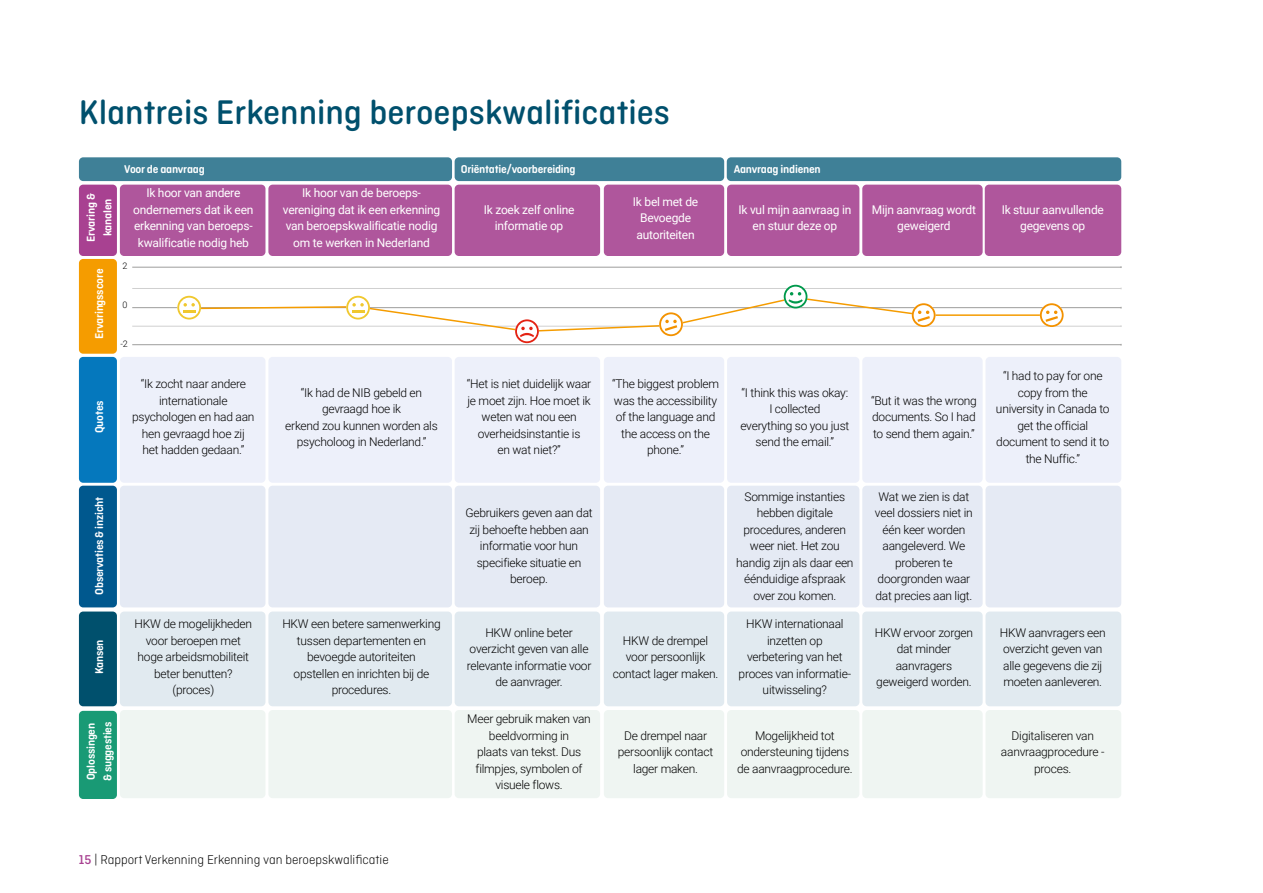
<style>
.page{position:relative;width:1263px;height:893px;background:#fff}
.page>*{position:absolute;margin:0;border:0;box-sizing:border-box;transform-origin:0 0}
.t1{font:500 36px "Ciutadella Rounded";color:#00506d}
.t2{font:300 13.5px "Ciutadella Rounded";color:#000}
.t3{font:300 12px/16.5px "Roboto";letter-spacing:-.02em;color:#000;text-align:center}
.t4{font:12px/16.5px "Roboto";letter-spacing:-.02em;color:#fff;text-align:center}
.t5{font:600 12px/16.5px "Ciutadella Rounded";letter-spacing:-.02em;color:#fff;text-align:center}
.t6{font:300 9px "Roboto";color:#000}
.s1{font-weight:500;color:#a84191}
</style>
<div class="page">
<div style="left:79px;top:157px;width:373px;height:24px;background:#3f8097;border-radius:4px"></div>
<div style="left:79px;top:185px;width:38px;height:71px;background:#a84191;border-radius:4px"></div>
<div style="left:120px;top:185px;width:145px;height:71px;background:#af569c;border-radius:4px"></div>
<div style="left:268px;top:185px;width:184px;height:71px;background:#af569c;border-radius:4px"></div>
<div style="left:455px;top:185px;width:145px;height:71px;background:#af569c;border-radius:4px"></div>
<div style="left:604px;top:185px;width:120px;height:71px;background:#af569c;border-radius:4px"></div>
<div style="left:727px;top:185px;width:132px;height:71px;background:#af569c;border-radius:4px"></div>
<div style="left:862px;top:185px;width:121px;height:71px;background:#af569c;border-radius:4px"></div>
<div style="left:985px;top:185px;width:136px;height:71px;background:#af569c;border-radius:4px"></div>
<div style="left:79px;top:259px;width:38px;height:95px;background:#f59c00;border-radius:4px"></div>
<div style="left:120px;top:357px;width:145px;height:126px;background:#edf0fa;border-radius:4px"></div>
<div style="left:268px;top:357px;width:184px;height:126px;background:#edf0fa;border-radius:4px"></div>
<div style="left:455px;top:357px;width:145px;height:126px;background:#edf0fa;border-radius:4px"></div>
<div style="left:604px;top:357px;width:120px;height:126px;background:#edf0fa;border-radius:4px"></div>
<div style="left:727px;top:357px;width:132px;height:126px;background:#edf0fa;border-radius:4px"></div>
<div style="left:862px;top:357px;width:121px;height:126px;background:#edf0fa;border-radius:4px"></div>
<div style="left:985px;top:357px;width:136px;height:126px;background:#edf0fa;border-radius:4px"></div>
<div style="left:79px;top:357px;width:38px;height:126px;background:#0578bd;border-radius:4px"></div>
<div style="left:120px;top:486px;width:145px;height:121px;background:#e5eaf4;border-radius:4px"></div>
<div style="left:268px;top:486px;width:184px;height:121px;background:#e5eaf4;border-radius:4px"></div>
<div style="left:455px;top:486px;width:145px;height:121px;background:#e5eaf4;border-radius:4px"></div>
<div style="left:604px;top:486px;width:120px;height:121px;background:#e5eaf4;border-radius:4px"></div>
<div style="left:727px;top:486px;width:132px;height:121px;background:#e5eaf4;border-radius:4px"></div>
<div style="left:862px;top:486px;width:121px;height:121px;background:#e5eaf4;border-radius:4px"></div>
<div style="left:985px;top:486px;width:136px;height:121px;background:#e5eaf4;border-radius:4px"></div>
<div style="left:79px;top:486px;width:38px;height:121px;background:#00588e;border-radius:4px"></div>
<div style="left:120px;top:611px;width:145px;height:95px;background:#e1eaf0;border-radius:4px"></div>
<div style="left:268px;top:611px;width:184px;height:95px;background:#e1eaf0;border-radius:4px"></div>
<div style="left:455px;top:611px;width:145px;height:95px;background:#e1eaf0;border-radius:4px"></div>
<div style="left:604px;top:611px;width:120px;height:95px;background:#e1eaf0;border-radius:4px"></div>
<div style="left:727px;top:611px;width:132px;height:95px;background:#e1eaf0;border-radius:4px"></div>
<div style="left:862px;top:611px;width:121px;height:95px;background:#e1eaf0;border-radius:4px"></div>
<div style="left:985px;top:611px;width:136px;height:95px;background:#e1eaf0;border-radius:4px"></div>
<div style="left:79px;top:611px;width:38px;height:95px;background:#00506d;border-radius:4px"></div>
<div style="left:120px;top:710px;width:145px;height:88px;background:#eff5f2;border-radius:4px"></div>
<div style="left:268px;top:710px;width:184px;height:88px;background:#eff5f2;border-radius:4px"></div>
<div style="left:455px;top:710px;width:145px;height:88px;background:#eff5f2;border-radius:4px"></div>
<div style="left:604px;top:710px;width:120px;height:88px;background:#eff5f2;border-radius:4px"></div>
<div style="left:727px;top:710px;width:132px;height:88px;background:#eff5f2;border-radius:4px"></div>
<div style="left:862px;top:710px;width:121px;height:88px;background:#eff5f2;border-radius:4px"></div>
<div style="left:985px;top:710px;width:136px;height:88px;background:#eff5f2;border-radius:4px"></div>
<div style="left:79px;top:711px;width:38px;height:88px;background:#199a75;border-radius:4px"></div>
<div style="left:455px;top:157px;width:269px;height:24px;background:#3f8097;border-radius:4px"></div>
<div style="left:727px;top:157px;width:394px;height:24px;background:#3f8097;border-radius:4px"></div>
<hr style="left:132px;top:307px;width:989px;height:1px;background:#9d9d9c">
<hr style="left:132px;top:267px;width:989px;height:1px;background:#9d9d9c">
<hr style="left:132px;top:288px;width:989px;height:1px;background:#d0d0d0">
<hr style="left:132px;top:326px;width:989px;height:1px;background:#d0d0d0">
<hr style="left:132px;top:344px;width:989px;height:1px;background:#9d9d9c">
<svg style="left:177px;top:285px;width:886px;height:58px"></svg>
<h1 class="t1" style="left:79px;top:92px;width:593px">Klantreis Erkenning beroepskwalificaties</h1>
<p class="t5" style="left:124px;top:161px;width:82px">Voor de aanvraag</p>
<p class="t5" style="left:461px;top:161px;width:116px">Oriëntatie/voorbereiding</p>
<p class="t5" style="left:734px;top:161px;width:89px">Aanvraag indienen</p>
<p class="t5" style="left:83px;top:242px;width:50px;rotate:-90deg">Ervaring &amp; kanalen</p>
<p class="t4" style="left:133px;top:184px;width:122px">Ik hoor van andere ondernemers dat ik een erkenning van beroeps&shy;kwalificatie nodig heb</p>
<p class="t4" style="left:283px;top:184px;width:159px">Ik hoor van de beroeps&shy;vereniging dat ik een erkenning van beroepskwalificatie nodig om te werken in Nederland</p>
<p class="t5" style="left:91px;top:339px;width:72px;rotate:-90deg">Ervaringsscore</p>
<p class="t6" style="left:123px;top:260px;width:6px">2</p>
<p class="t6" style="left:123px;top:299px;width:6px">0</p>
<p class="t6" style="left:120px;top:338px;width:9px">-2</p>
<p class="t4" style="left:484px;top:201px;width:92px">Ik zoek zelf online informatie op</p>
<p class="t4" style="left:633px;top:193px;width:67px">Ik bel met de<br>Bevoegde autoriteiten</p>
<p class="t4" style="left:738px;top:201px;width:114px">Ik vul mijn aanvraag in en stuur deze op</p>
<p class="t4" style="left:872px;top:201px;width:106px">Mijn aanvraag wordt geweigerd</p>
<p class="t4" style="left:1002px;top:201px;width:104px">Ik stuur aanvullende gegevens op</p>
<p class="t5" style="left:91px;top:433px;width:34px;rotate:-90deg">Quotes</p>
<p class="t3" style="left:132px;top:375px;width:124px">“Ik zocht naar andere internationale psychologen en had aan hen gevraagd hoe zij<br>het hadden gedaan.”</p>
<p class="t3" style="left:285px;top:384px;width:154px">“Ik had de NIB gebeld en gevraagd hoe ik<br>erkend zou kunnen worden als psycholoog in Nederland.”</p>
<p class="t3" style="left:467px;top:375px;width:126px">“Het is niet duidelijk waar je moet zijn. Hoe moet ik weten wat nou een overheidsinstantie is<br>en wat niet?”</p>
<p class="t3" style="left:612px;top:375px;width:109px">“The biggest problem was the accessibility of the language and the access on the phone.”</p>
<p class="t3" style="left:740px;top:384px;width:110px">“I think this was okay:<br>I collected<br>everything so you just send the email.”</p>
<p class="t3" style="left:871px;top:392px;width:107px;text-align:justify">“But it was the wrong documents. So I had to send them again.”</p>
<p class="t5" style="left:91px;top:595px;width:99px;rotate:-90deg">Observaties &amp; inzicht</p>
<p class="t3" style="left:465px;top:504px;width:129px">Gebruikers geven aan dat zij behoefte hebben aan informatie voor hun specifieke situatie en beroep.</p>
<p class="t3" style="left:736px;top:488px;width:119px">Sommige instanties hebben digitale procedures, anderen weer niet. Het zou handig zijn als daar een éénduidige afspraak over zou komen.</p>
<p class="t3" style="left:875px;top:488px;width:99px">Wat we zien is dat veel dossiers niet in één keer worden aangeleverd. We proberen te doorgronden waar dat precies aan ligt.</p>
<p class="t3" style="left:996px;top:367px;width:115px">“I had to pay for one copy from the university in Canada to get the official document to send it to the Nuffic.”</p>
<p class="t5" style="left:91px;top:674px;width:36px;rotate:-90deg">Kansen</p>
<p class="t3" style="left:135px;top:615px;width:119px">HKW de mogelijkheden voor beroepen met hoge arbeidsmobiliteit beter benutten? (proces)</p>
<p class="t3" style="left:282px;top:615px;width:160px">HKW een betere samenwerking tussen departementen en bevoegde autoriteiten<br>opstellen en inrichten bij de procedures.</p>
<p class="t3" style="left:467px;top:624px;width:126px">HKW online beter overzicht geven van alle relevante informatie voor de aanvrager.</p>
<p class="t3" style="left:613px;top:632px;width:107px">HKW de drempel voor persoonlijk contact lager maken.</p>
<p class="t3" style="left:739px;top:615px;width:114px">HKW internationaal inzetten op verbetering van het proces van informatie&shy;uitwisseling?</p>
<p class="t3" style="left:875px;top:624px;width:100px">HKW ervoor zorgen dat minder aanvragers geweigerd worden.</p>
<p class="t3" style="left:1000px;top:624px;width:107px;text-align:left">HKW aanvragers een overzicht geven van alle gegevens die zij moeten aanleveren.</p>
<p class="t5" style="left:83px;top:781px;width:61px;text-align:left;rotate:-90deg">Oplossingen &amp; suggesties</p>
<p class="t3" style="left:467px;top:710px;width:125px">Meer gebruik maken van beeldvorming in<br>plaats van tekst. Dus filmpjes, symbolen of visuele flows.</p>
<p class="t2" style="left:79px;top:852px;width:311px"><span class="s1">15</span> | Rapport Verkenning Erkenning van beroepskwalificatie</p>
<p class="t3" style="left:618px;top:727px;width:97px">De drempel naar persoonlijk contact lager maken.</p>
<p class="t3" style="left:737px;top:727px;width:117px">Mogelijkheid tot ondersteuning tijdens de aanvraagprocedure.</p>
<p class="t3" style="left:1001px;top:727px;width:105px">Digitaliseren van aanvraagprocedure - proces.</p>
</div>
